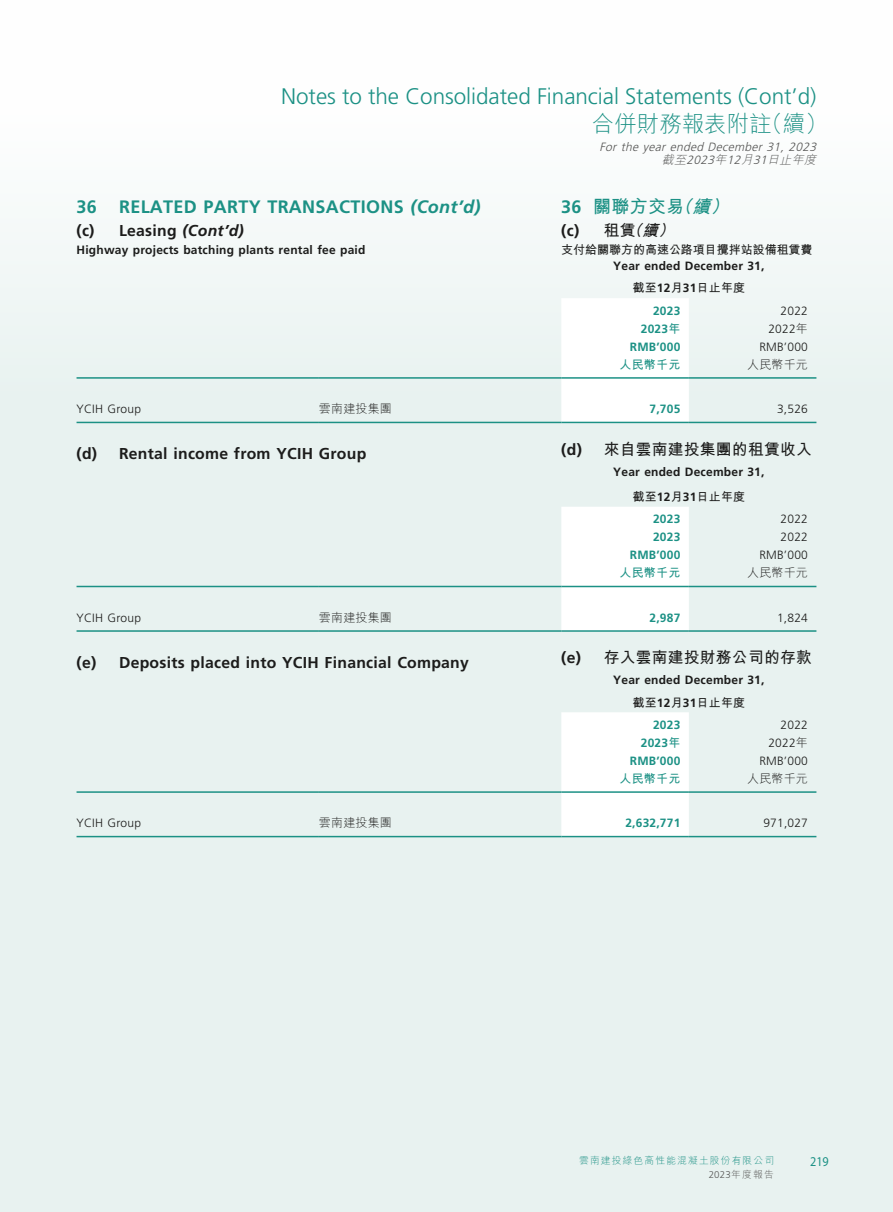
<style>
.page{position:relative;width:893px;height:1212px;background:#fff}
.page>*{position:absolute;margin:0;border:0;box-sizing:border-box;transform-origin:0 0}
.t1{font:300 22.5px "Frutiger LT Std";letter-spacing:-.005em;color:#1c9185}
.t2{font:300 22.5px "M Hei HK";letter-spacing:-.005em;color:#1c9185}
.t3{font:700 18px "Frutiger LT Std";letter-spacing:.015em;color:#1c9185}
.t4{font:700 18px "M Hei HK";letter-spacing:.015em;color:#1c9185}
.t5{font:700 15.75px "Frutiger LT Std";letter-spacing:.015em;color:#1c1c1b}
.t6{font:700 15.75px "M Hei HK";letter-spacing:.015em;color:#1c1c1b}
.t7{font:13.5px "Myriad Pro";color:#1c9185;scale:.9 1}
.t8{font:700 12px "Frutiger LT Std";letter-spacing:.015em;color:#1c1c1b}
.t9{font:300 12px "Frutiger LT Std";letter-spacing:.015em;color:#1c1c1b}
.t10{font:700 12px "Frutiger LT Std";letter-spacing:.015em;color:#1c9185}
.t11{font:700 12px "M Hei HK";letter-spacing:-.005em;color:#1c1c1b}
.t12{font:300 12px "M Hei HK";letter-spacing:.015em;color:#1c1c1b}
.t13{font:italic 300 12px "Frutiger LT Std";color:#575756}
.t14{font:italic 300 12px "M Hei HK";color:#575756}
.t15{font:700 12px "M Hei HK";letter-spacing:.015em;color:#1c9185}
.t16{font:300 9.75px "M Hei HK";letter-spacing:.115em;color:#1c9185}
.t17{font:300 9.75px "Frutiger LT Std";color:#575756}
.s1{font-style:italic}
.s2{font-family:"Frutiger LT Std"}
.s3{font-family:"M Hei HK"}
.s4{font-family:"M Hei HK";font-style:italic}
</style>
<div class="page">
<div style="left:0;top:0;width:893px;height:1212px;background:linear-gradient(to bottom,#f7fafa,#e2efec)"></div>
<svg style="left:561px;top:298px;width:128px;height:124px"></svg>
<hr style="left:77px;top:377px;width:242px;height:2px;background:#1c9185">
<hr style="left:319px;top:377px;width:242px;height:2px;background:#1c9185">
<hr style="left:561px;top:377px;width:128px;height:2px;background:#1c9185">
<hr style="left:689px;top:377px;width:127px;height:2px;background:#1c9185">
<hr style="left:77px;top:422px;width:242px;height:1px;background:#1c9185">
<hr style="left:319px;top:422px;width:242px;height:1px;background:#1c9185">
<hr style="left:561px;top:422px;width:128px;height:1px;background:#1c9185">
<hr style="left:689px;top:422px;width:127px;height:1px;background:#1c9185">
<svg style="left:561px;top:507px;width:128px;height:123px"></svg>
<hr style="left:77px;top:586px;width:242px;height:1px;background:#1c9185">
<hr style="left:319px;top:586px;width:242px;height:1px;background:#1c9185">
<hr style="left:561px;top:586px;width:128px;height:1px;background:#1c9185">
<hr style="left:689px;top:586px;width:127px;height:1px;background:#1c9185">
<hr style="left:77px;top:630px;width:242px;height:2px;background:#1c9185">
<hr style="left:319px;top:630px;width:242px;height:2px;background:#1c9185">
<hr style="left:561px;top:630px;width:128px;height:2px;background:#1c9185">
<hr style="left:689px;top:630px;width:127px;height:2px;background:#1c9185">
<svg style="left:561px;top:712px;width:128px;height:124px"></svg>
<hr style="left:77px;top:791px;width:242px;height:2px;background:#1c9185">
<hr style="left:319px;top:791px;width:242px;height:2px;background:#1c9185">
<hr style="left:561px;top:791px;width:128px;height:2px;background:#1c9185">
<hr style="left:689px;top:791px;width:127px;height:2px;background:#1c9185">
<hr style="left:77px;top:836px;width:242px;height:1px;background:#1c9185">
<hr style="left:319px;top:836px;width:242px;height:1px;background:#1c9185">
<hr style="left:561px;top:836px;width:128px;height:1px;background:#1c9185">
<hr style="left:689px;top:836px;width:127px;height:1px;background:#1c9185">
<h1 class="t1" style="left:281px;top:84px;width:537px">Notes to the Consolidated Financial Statements (Cont’d)</h1>
<h1 class="t2" style="left:592px;top:108px;width:237px">合併財務報表附註（續）</h1>
<h2 class="t3" style="left:77px;top:197px;width:405px">36 RELATED PARTY TRANSACTIONS <span class="s1">(Cont’d)</span></h2>
<h3 class="t5" style="left:77px;top:221px;width:169px">(c) Leasing <span class="s1">(Cont’d)</span></h3>
<p class="t8" style="left:77px;top:242px;width:290px">Highway projects batching plants rental fee paid</p>
<p class="t13" style="left:599px;top:140px;width:221px">For the year ended December 31, 2023</p>
<p class="t14" style="left:662px;top:151px;width:159px">截至<span class="s2">2023</span>年<span class="s2">12</span>月<span class="s2">31</span>日止年度</p>
<h2 class="t4" style="left:561px;top:194px;width:174px"><span class="s2">36</span> 關聯方交易<span class="s1">（續）</span></h2>
<h3 class="t5" style="left:561px;top:221px;width:119px">(c) <span class="s3">租賃</span><span class="s4">（續）</span></h3>
<p class="t11" style="left:561px;top:240px;width:253px">支付給關聯方的高速公路項目攪拌站設備租賃費</p>
<p class="t8" style="left:613px;top:259px;width:153px">Year ended December 31,</p>
<p class="t11" style="left:632px;top:279px;width:114px">截至<span class="s2">12</span>月<span class="s2">31</span>日止年度</p>
<p class="t10" style="left:653px;top:303px;width:29px">2023</p>
<p class="t9" style="left:781px;top:304px;width:29px">2022</p>
<p class="t10" style="left:641px;top:321px;width:41px">2023<span class="s3">年</span></p>
<p class="t9" style="left:768px;top:322px;width:41px">2022<span class="s3">年</span></p>
<p class="t10" style="left:630px;top:339px;width:52px">RMB’000</p>
<p class="t9" style="left:759px;top:340px;width:50px">RMB’000</p>
<p class="t15" style="left:619px;top:355px;width:62px">人民幣千元</p>
<p class="t12" style="left:747px;top:356px;width:62px">人民幣千元</p>
<p class="t9" style="left:77px;top:402px;width:66px">YCIH Group</p>
<p class="t12" style="left:319px;top:400px;width:75px">雲南建投集團</p>
<p class="t10" style="left:649px;top:402px;width:32px">7,705</p>
<p class="t9" style="left:777px;top:402px;width:32px">3,526</p>
<h3 class="t5" style="left:77px;top:444px;width:291px">(d) Rental income from YCIH Group</h3>
<p class="t8" style="left:613px;top:464px;width:153px">Year ended December 31,</p>
<p class="t11" style="left:632px;top:488px;width:114px">截至<span class="s2">12</span>月<span class="s2">31</span>日止年度</p>
<p class="t10" style="left:653px;top:512px;width:29px">2023</p>
<p class="t9" style="left:781px;top:512px;width:29px">2022</p>
<p class="t10" style="left:653px;top:530px;width:29px">2023</p>
<p class="t9" style="left:781px;top:530px;width:29px">2022</p>
<p class="t10" style="left:630px;top:548px;width:52px">RMB’000</p>
<p class="t9" style="left:759px;top:548px;width:50px">RMB’000</p>
<p class="t15" style="left:619px;top:564px;width:62px">人民幣千元</p>
<p class="t12" style="left:747px;top:564px;width:62px">人民幣千元</p>
<p class="t9" style="left:77px;top:611px;width:66px">YCIH Group</p>
<p class="t12" style="left:319px;top:609px;width:75px">雲南建投集團</p>
<p class="t10" style="left:649px;top:610px;width:32px">2,987</p>
<p class="t9" style="left:777px;top:611px;width:32px">1,824</p>
<h3 class="t5" style="left:77px;top:653px;width:394px">(e) Deposits placed into YCIH Financial Company</h3>
<p class="t8" style="left:613px;top:673px;width:153px">Year ended December 31,</p>
<p class="t11" style="left:632px;top:693px;width:114px">截至<span class="s2">12</span>月<span class="s2">31</span>日止年度</p>
<p class="t10" style="left:653px;top:717px;width:29px">2023</p>
<p class="t9" style="left:781px;top:718px;width:29px">2022</p>
<p class="t10" style="left:641px;top:735px;width:41px">2023<span class="s3">年</span></p>
<p class="t9" style="left:768px;top:736px;width:41px">2022<span class="s3">年</span></p>
<p class="t10" style="left:630px;top:753px;width:52px">RMB’000</p>
<p class="t9" style="left:759px;top:754px;width:50px">RMB’000</p>
<p class="t15" style="left:619px;top:770px;width:62px">人民幣千元</p>
<p class="t12" style="left:747px;top:770px;width:62px">人民幣千元</p>
<p class="t9" style="left:77px;top:816px;width:66px">YCIH Group</p>
<p class="t12" style="left:319px;top:814px;width:75px">雲南建投集團</p>
<p class="t10" style="left:625px;top:816px;width:57px">2,632,771</p>
<p class="t9" style="left:763px;top:816px;width:46px">971,027</p>
<h3 class="t6" style="left:561px;top:438px;width:252px"><span class="s2">(d)</span> 來自雲南建投集團的租賃收入</h3>
<h3 class="t6" style="left:561px;top:646px;width:252px"><span class="s2">(e)</span> 存入雲南建投財務公司的存款</h3>
<p class="t16" style="left:579px;top:1154px;width:196px">雲南建投綠色高性能混凝土股份有限公司</p>
<p class="t17" style="left:709px;top:1169px;width:67px">2023<span class="s3">年度報告</span></p>
<p class="t7" style="left:810px;top:1154px;width:22px">219</p>
</div>
